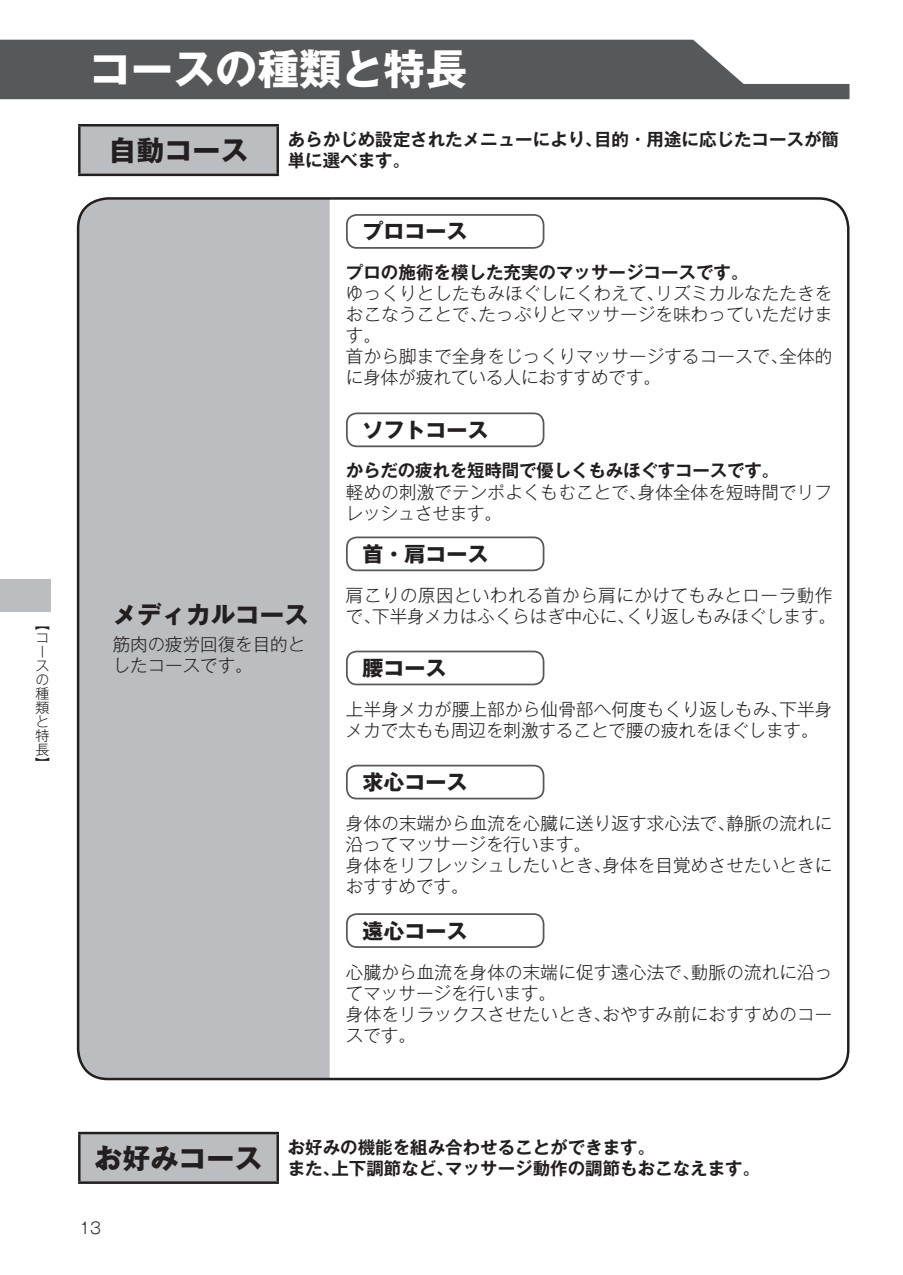
<style>
.page{position:relative;width:903px;height:1275px;background:#fff}
.page>*{position:absolute;margin:0;border:0;box-sizing:border-box;transform-origin:0 0}
.t1{font:700 42px "Gothic MB101 Pro";color:#fff}
.t2{font:700 28px "Gothic MB101 Pro";color:#231f20}
.t3{font:700 24.5px "Gothic MB101 Pro";color:#231f20}
.t4{font:700 21px "Gothic MB101 Pro";color:#231f20}
.t5{font:300 17.5px/21px "Gothic MB101 Pro";letter-spacing:.01em;color:#231f20}
.t6{font:700 17.5px/21px "Gothic MB101 Pro De";color:#231f20}
.t7{font:300 17.5px/21px "Gothic MB101 Pro";letter-spacing:.03em;color:#231f20}
.t8{font:300 15.75px "Gothic MB101 Pro";color:#231f20}
.t9{font:300 14px/14px "Gothic MB101 Pro";color:#231f20}
</style>
<div class="page">
<div style="left:0;top:579px;width:50px;height:33px;background:#bcbdc0"></div>
<svg style="left:0;top:40px;width:849px;height:59px;background:#6a6a6c"></svg>
<div style="left:77px;top:200px;width:253px;height:879px;background:#bcbdc0"></div>
<div style="left:79px;top:125px;width:199px;height:50px;background:#bcbdc0"></div>
<hr style="left:78px;top:124px;width:201px;height:2px;background:#231f20">
<hr style="left:78px;top:126px;width:3px;height:48px;background:#231f20">
<hr style="left:276px;top:126px;width:3px;height:48px;background:#231f20">
<hr style="left:78px;top:174px;width:201px;height:2px;background:#231f20">
<div style="left:346px;top:214px;width:198px;height:35px;border:2px solid #57585a;border-radius:10px"></div>
<div style="left:346px;top:412px;width:198px;height:35px;border:2px solid #57585a;border-radius:10px"></div>
<div style="left:346px;top:536px;width:198px;height:35px;border:2px solid #57585a;border-radius:10px"></div>
<div style="left:346px;top:651px;width:198px;height:34px;border:2px solid #57585a;border-radius:10px"></div>
<div style="left:346px;top:765px;width:198px;height:34px;border:2px solid #57585a;border-radius:10px"></div>
<div style="left:346px;top:913px;width:198px;height:35px;border:2px solid #57585a;border-radius:10px"></div>
<div style="left:79px;top:1133px;width:199px;height:50px;background:#bcbdc0"></div>
<hr style="left:78px;top:1132px;width:201px;height:2px;background:#231f20">
<hr style="left:78px;top:1134px;width:3px;height:47px;background:#231f20">
<hr style="left:276px;top:1134px;width:3px;height:47px;background:#231f20">
<hr style="left:78px;top:1181px;width:201px;height:3px;background:#231f20">
<p class="t9" style="left:36px;top:615px;width:15px">【コースの種類と特長】</p>
<h1 class="t1" style="left:89px;top:35px;width:379px">コースの種類と特長</h1>
<h2 class="t2" style="left:109px;top:127px;width:141px">自動コース</h2>
<p class="t6" style="left:288px;top:127px;width:553px">あらかじめ設定されたメニューにより、目的・用途に応じたコースが簡単に選べます。</p>
<h3 class="t3" style="left:113px;top:594px;width:198px">メディカルコース</h3>
<p class="t5" style="left:113px;top:631px;width:194px">筋肉の疲労回復を目的としたコースです。</p>
<p class="t4" style="left:363px;top:214px;width:106px">プロコース</p>
<p class="t6" style="left:346px;top:260px;width:404px">プロの施術を模した充実のマッサージコースです。</p>
<p class="t5" style="left:346px;top:280px;width:488px">ゆっくりとしたもみほぐしにくわえて、リズミカルなたたきをおこなうことで、たっぷりとマッサージを味わっていただけます。<br>首から脚まで全身をじっくりマッサージするコースで、全体的に身体が疲れている人におすすめです。</p>
<p class="t4" style="left:363px;top:412px;width:127px">ソフトコース</p>
<p class="t6" style="left:346px;top:458px;width:435px">からだの疲れを短時間で優しくもみほぐすコースです。</p>
<p class="t5" style="left:346px;top:479px;width:488px">軽めの刺激でテンポよくもむことで、身体全体を短時間でリフレッシュさせます。</p>
<p class="t4" style="left:363px;top:536px;width:127px">首・肩コース</p>
<p class="t7" style="left:346px;top:582px;width:491px">肩こりの原因といわれる首から肩にかけてもみとローラ動作で、下半身メカはふくらはぎ中心に、くり返しもみほぐします。</p>
<p class="t4" style="left:363px;top:650px;width:85px">腰コース</p>
<p class="t5" style="left:346px;top:696px;width:488px">上半身メカが腰上部から仙骨部へ何度もくり返しもみ、下半身メカで太もも周辺を刺激することで腰の疲れをほぐします。</p>
<p class="t4" style="left:363px;top:765px;width:106px">求心コース</p>
<p class="t5" style="left:346px;top:810px;width:488px">身体の末端から血流を心臓に送り返す求心法で、静脈の流れに沿ってマッサージを行います。<br>身体をリフレッシュしたいとき、身体を目覚めさせたいときにおすすめです。</p>
<p class="t4" style="left:363px;top:913px;width:106px">遠心コース</p>
<p class="t5" style="left:346px;top:959px;width:488px">心臓から血流を身体の末端に促す遠心法で、動脈の流れに沿ってマッサージを行います。<br>身体をリラックスさせたいとき、おやすみ前におすすめのコースです。</p>
<h2 class="t2" style="left:95px;top:1134px;width:169px">お好みコース</h2>
<p class="t6" style="left:288px;top:1135px;width:474px">お好みの機能を組み合わせることができます。<br>また、上下調節など、マッサージ動作の調節もおこなえます。</p>
<p class="t8" style="left:79px;top:1215px;width:23px">13</p>
</div>
